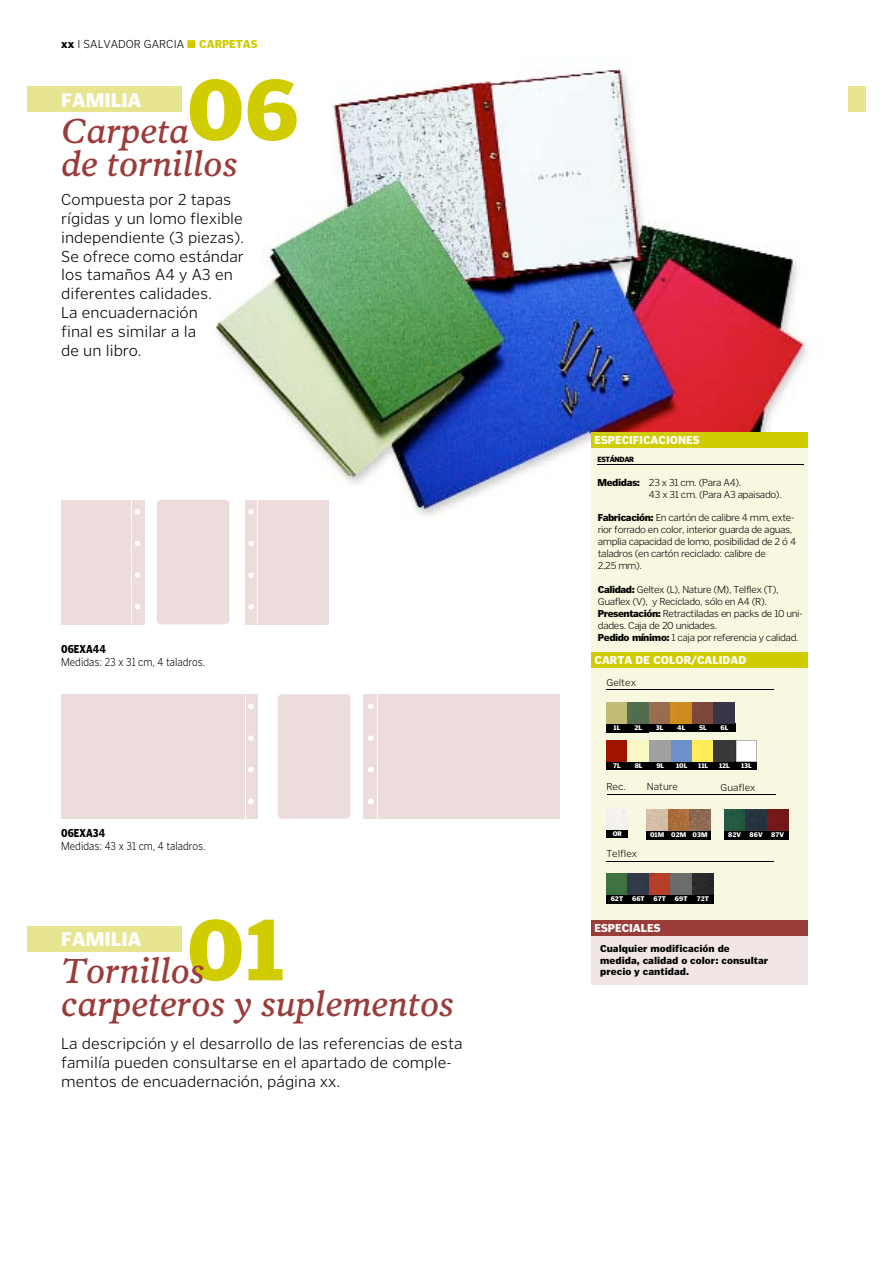
<style>
.page{position:relative;width:893px;height:1263px;background:#fff}
.page>*{position:absolute;margin:0;border:0;box-sizing:border-box;transform-origin:0 0}
.t1{font:900 85.5px "Poynter Text Sans";color:#d1cc00}
.t2{font:35.1px "Poynter Text Italic Three";color:#9a3c3a}
.t3{font:900 19.5px "Poynter Text Sans";color:#fff}
.t4{font:300 15.6px/18.8px "Poynter Text Sans";color:#000}
.t5{font:300 11.4px "Poynter Text Sans";color:#000;scale:.85 1}
.t6{font:900 11.4px "Poynter Text Sans";color:#fff}
.t7{font:300 11.4px "Poynter Text Sans";color:#000}
.t8{font:900 11.4px "Poynter Text Sans";color:#000;scale:.85 1}
.t9{font:300 9.9px/12px "Poynter Text Sans";letter-spacing:-.04em;color:#000}
.t10{font:900 9.9px/12px "Poynter Text Sans";color:#000}
.t11{font:300 9.9px "Poynter Text Sans";color:#000}
.t12{font:900 7.5px "Poynter Text Sans";color:#000}
.t13{font:900 6.75px "Poynter Text Sans";color:#fff}
.s1{font-weight:900}
.s2{color:#d1cc00}
.s3{font-weight:900;color:#d1cc00}
</style>
<div class="page">
<div style="left:840px;top:86px;width:25px;height:26px;background:#e8e591"></div>
<div style="left:206px;top:27px;width:641px;height:670px;background:#fff"></div>
<img style="left:216px;top:68px;width:592px;height:477px">
<div style="left:591px;top:447px;width:216px;height:207px;background:#f8f7df"></div>
<div style="left:591px;top:649px;width:216px;height:275px;background:#f8f7df"></div>
<div style="left:606px;top:723px;width:21px;height:9px;background:#000"></div>
<hr style="left:597px;top:464px;width:207px;height:1px;background:#000">
<img style="left:606px;top:702px;width:128px;height:22px">
<div style="left:628px;top:723px;width:21px;height:9px;background:#000"></div>
<div style="left:649px;top:723px;width:21px;height:9px;background:#000"></div>
<div style="left:670px;top:723px;width:21px;height:9px;background:#000"></div>
<div style="left:692px;top:723px;width:21px;height:9px;background:#000"></div>
<div style="left:714px;top:723px;width:21px;height:9px;background:#000"></div>
<div style="left:606px;top:895px;width:21px;height:9px;background:#000"></div>
<img style="left:606px;top:874px;width:107px;height:21px">
<div style="left:628px;top:895px;width:21px;height:9px;background:#000"></div>
<div style="left:649px;top:895px;width:21px;height:9px;background:#000"></div>
<div style="left:670px;top:895px;width:21px;height:9px;background:#000"></div>
<div style="left:692px;top:895px;width:21px;height:9px;background:#000"></div>
<div style="left:606px;top:761px;width:21px;height:9px;background:#000"></div>
<img style="left:606px;top:740px;width:130px;height:21px">
<div style="left:628px;top:761px;width:21px;height:9px;background:#000"></div>
<div style="left:649px;top:761px;width:22px;height:9px;background:#000"></div>
<div style="left:671px;top:761px;width:21px;height:9px;background:#000"></div>
<div style="left:692px;top:761px;width:21px;height:9px;background:#000"></div>
<div style="left:714px;top:761px;width:21px;height:9px;background:#000"></div>
<div style="left:736px;top:761px;width:21px;height:9px;background:#000"></div>
<svg style="left:736px;top:740px;width:20px;height:21px"></svg>
<div style="left:606px;top:829px;width:22px;height:9px;background:#000"></div>
<img style="left:606px;top:808px;width:21px;height:21px">
<hr style="left:606px;top:689px;width:168px;height:1px;background:#000">
<hr style="left:606px;top:861px;width:168px;height:1px;background:#000">
<hr style="left:607px;top:795px;width:168px;height:1px;background:#000">
<div style="left:591px;top:432px;width:216px;height:16px;background:#d1cc00"></div>
<div style="left:591px;top:652px;width:216px;height:16px;background:#d1cc00"></div>
<div style="left:646px;top:831px;width:21px;height:9px;background:#000"></div>
<img style="left:646px;top:810px;width:64px;height:21px">
<div style="left:668px;top:831px;width:21px;height:9px;background:#000"></div>
<div style="left:689px;top:831px;width:21px;height:9px;background:#000"></div>
<div style="left:724px;top:831px;width:21px;height:9px;background:#000"></div>
<img style="left:724px;top:810px;width:64px;height:21px">
<div style="left:745px;top:831px;width:21px;height:9px;background:#000"></div>
<div style="left:767px;top:831px;width:21px;height:9px;background:#000"></div>
<div style="left:591px;top:931px;width:216px;height:54px;background:#f1e6e5"></div>
<div style="left:591px;top:920px;width:216px;height:16px;background:#9a3c3a"></div>
<div style="left:27px;top:86px;width:155px;height:26px;background:#e8e591"></div>
<div style="left:27px;top:926px;width:155px;height:26px;background:#e8e591"></div>
<div style="left:61px;top:500px;width:83px;height:124px;background:#ecdddc"></div>
<div style="left:245px;top:500px;width:83px;height:124px;background:#ecdddc"></div>
<div style="left:157px;top:500px;width:72px;height:124px;background:#ecdddc"></div>
<div style="left:278px;top:694px;width:72px;height:125px;background:#ecdddc"></div>
<hr style="left:131px;top:500px;width:1px;height:124px;background:#fff">
<hr style="left:257px;top:500px;width:1px;height:124px;background:#fff">
<svg style="left:135px;top:509px;width:5px;height:5px"></svg>
<svg style="left:135px;top:541px;width:5px;height:5px"></svg>
<svg style="left:135px;top:604px;width:5px;height:5px"></svg>
<svg style="left:135px;top:572px;width:5px;height:6px"></svg>
<div style="left:61px;top:695px;width:197px;height:124px;background:#ecdddc"></div>
<hr style="left:244px;top:695px;width:1px;height:124px;background:#fff">
<svg style="left:248px;top:704px;width:5px;height:5px"></svg>
<svg style="left:248px;top:736px;width:5px;height:5px"></svg>
<svg style="left:248px;top:799px;width:5px;height:5px"></svg>
<svg style="left:248px;top:767px;width:5px;height:5px"></svg>
<div style="left:363px;top:695px;width:196px;height:124px;background:#ecdddc"></div>
<hr style="left:377px;top:695px;width:1px;height:124px;background:#fff">
<svg style="left:368px;top:704px;width:5px;height:5px"></svg>
<svg style="left:368px;top:736px;width:5px;height:5px"></svg>
<svg style="left:368px;top:799px;width:5px;height:5px"></svg>
<svg style="left:368px;top:767px;width:5px;height:5px"></svg>
<svg style="left:248px;top:509px;width:6px;height:5px"></svg>
<svg style="left:248px;top:541px;width:6px;height:5px"></svg>
<svg style="left:248px;top:604px;width:6px;height:5px"></svg>
<svg style="left:248px;top:572px;width:6px;height:6px"></svg>
<p class="t7" style="left:61px;top:39px;width:198px"><span class="s1">xx</span> I SALVADOR GARCIA <span class="s2">■</span> <span class="s3">CARPETAS</span></p>
<h1 class="t1" style="left:187px;top:73px;width:114px">06</h1>
<h2 class="t2" style="left:61px;top:149px;width:178px">de tornillos</h2>
<h3 class="t3" style="left:61px;top:91px;width:82px">FAMILIA</h3>
<h2 class="t2" style="left:61px;top:116px;width:130px">Carpeta</h2>
<h3 class="t4" style="left:61px;top:191px;width:184px">Compuesta por 2 tapas rígidas y un lomo flexible independiente (3 piezas).<br>Se ofrece como estándar los tamaños A4 y A3 en diferentes calidades.<br>La encuadernación<br>final es similar a la<br>de un libro.</h3>
<p class="t8" style="left:61px;top:644px;width:54px">06EXA44</p>
<p class="t5" style="left:61px;top:657px;width:171px">Medidas: 23 x 31 cm, 4 taladros.</p>
<p class="t8" style="left:61px;top:828px;width:53px">06EXA34</p>
<p class="t5" style="left:61px;top:841px;width:171px">Medidas: 43 x 31 cm, 4 taladros.</p>
<h1 class="t1" style="left:187px;top:914px;width:99px">01</h1>
<h2 class="t2" style="left:61px;top:989px;width:394px">carpeteros y suplementos</h2>
<h3 class="t3" style="left:61px;top:931px;width:82px">FAMILIA</h3>
<h2 class="t2" style="left:61px;top:956px;width:145px">Tornillos</h2>
<h3 class="t4" style="left:61px;top:1036px;width:403px">La descripción y el desarrollo de las referencias de esta familía pueden consultarse en el apartado de comple&shy;mentos de encuadernación, página xx.</h3>
<p class="t6" style="left:594px;top:435px;width:106px">ESPECIFICACIONES</p>
<p class="t12" style="left:597px;top:456px;width:38px">E S T Á N D A R</p>
<p class="t9" style="left:649px;top:477px;width:134px;text-indent:-51px"><span class="s1">Medidas:</span> 23 x 31 cm. (Para A4).<br>43 x 31 cm. (Para A3 apaisado).</p>
<p class="t9" style="left:597px;top:513px;width:200px"><span class="s1">Fabricación:</span> En cartón de calibre 4 mm, exte&shy;rior forrado en color, interior guarda de aguas, amplia capacidad de lomo, posibilidad de 2 ó 4 taladros (en cartón reciclado: calibre de<br>2,25 mm).</p>
<p class="t9" style="left:598px;top:585px;width:206px"><span class="s1">C a lid a d :</span> Geltex (L), Nature (M), Telflex (T), Guaflex (V), y Reciclado, sólo en A4 (R).<br><span class="s1">P r e s e n ta c ió n :</span> Retractiladas en packs de 10 uni&shy;dades. Caja de 20 unidades.<br><span class="s1">Pedido mínimo:</span> 1 caja por referencia y calidad.</p>
<p class="t6" style="left:594px;top:655px;width:153px">CARTA DE COLOR/CALIDAD</p>
<p class="t9" style="left:606px;top:677px;width:31px">Geltex</p>
<p class="t13" style="left:613px;top:725px;width:8px">1L</p>
<p class="t13" style="left:634px;top:725px;width:9px">2L</p>
<p class="t13" style="left:655px;top:725px;width:9px">3L</p>
<p class="t13" style="left:677px;top:725px;width:10px">4L</p>
<p class="t13" style="left:699px;top:725px;width:9px">5L</p>
<p class="t13" style="left:720px;top:725px;width:9px">6L</p>
<p class="t13" style="left:613px;top:763px;width:9px">7L</p>
<p class="t13" style="left:634px;top:763px;width:9px">8L</p>
<p class="t13" style="left:656px;top:762px;width:9px">9L</p>
<p class="t13" style="left:676px;top:762px;width:13px">10L</p>
<p class="t13" style="left:698px;top:762px;width:11px">11L</p>
<p class="t13" style="left:719px;top:762px;width:12px">12L</p>
<p class="t13" style="left:741px;top:762px;width:12px">13L</p>
<p class="t9" style="left:606px;top:781px;width:21px">Rec.</p>
<p class="t11" style="left:720px;top:783px;width:37px">Guaflex</p>
<p class="t9" style="left:647px;top:781px;width:33px">Nature</p>
<p class="t13" style="left:612px;top:831px;width:11px">OR</p>
<p class="t11" style="left:606px;top:849px;width:32px">Telflex</p>
<p class="t13" style="left:650px;top:832px;width:59px">01M 02M 03M</p>
<p class="t13" style="left:728px;top:832px;width:14px">82V</p>
<p class="t13" style="left:749px;top:832px;width:15px">86V</p>
<p class="t13" style="left:771px;top:832px;width:14px">87V</p>
<p class="t13" style="left:610px;top:896px;width:14px">62T</p>
<p class="t13" style="left:632px;top:896px;width:14px">66T</p>
<p class="t13" style="left:653px;top:896px;width:14px">67T</p>
<p class="t13" style="left:675px;top:896px;width:14px">69T</p>
<p class="t13" style="left:696px;top:896px;width:14px">72T</p>
<p class="t6" style="left:594px;top:923px;width:68px">ESPECIALES</p>
<p class="t10" style="left:600px;top:943px;width:170px">Cualquier modificación de medida, calidad o color: consultar precio y cantidad.</p>
</div>
